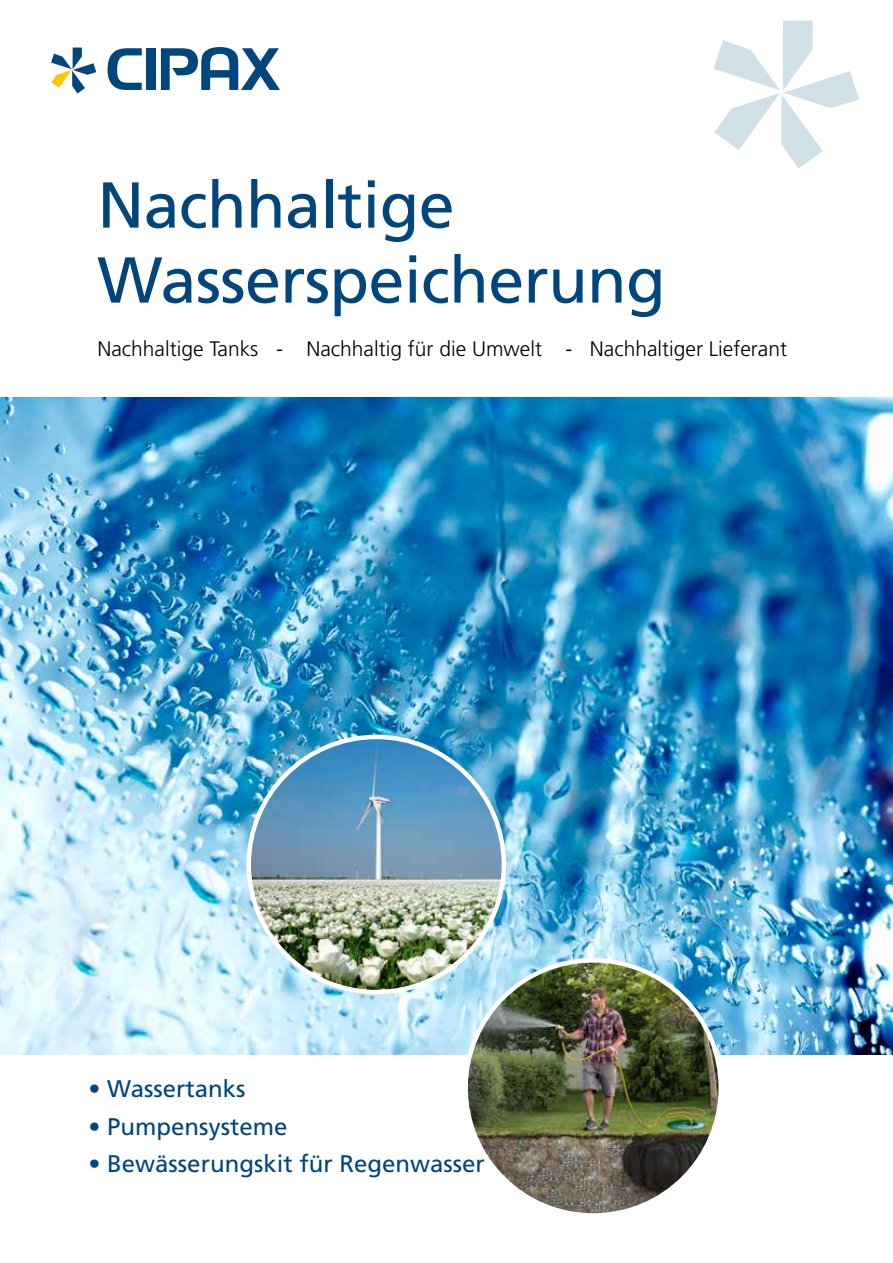
<style>
.page{position:relative;width:893px;height:1263px;background:#fff}
.page>*{position:absolute;margin:0;border:0;box-sizing:border-box;transform-origin:0 0}
.t1{font:64.8px/75px "Frutiger LT Std";letter-spacing:-.01em;color:#00457c}
.t2{font:24px "Frutiger LT Std";color:#00457c}
.t3{font:300 21px "Frutiger LT Std";color:#000}
</style>
<div class="page">
<img style="left:0;top:398px;width:893px;height:656px">
<img style="left:249px;top:737px;width:255px;height:255px;border-radius:128px">
<svg style="left:714px;top:21px;width:145px;height:147px"></svg>
<svg style="left:108px;top:48px;width:34px;height:42px"></svg>
<div style="left:146px;top:48px;width:9px;height:42px;background:#00457c"></div>
<svg style="left:161px;top:47px;width:119px;height:43px"></svg>
<svg style="left:51px;top:48px;width:45px;height:46px"></svg>
<img style="left:466px;top:960px;width:255px;height:255px;border-radius:128px">
<h1 class="t1" style="left:97px;top:168px;width:570px">Nachhaltige<br>Wasserspeicherung</h1>
<p class="t3" style="left:97px;top:337px;width:691px">Nachhaltige Tanks - Nachhaltig für die Umwelt - Nachhaltiger Lieferant</p>
<p class="t2" style="left:89px;top:1074px;width:158px">• Wassertanks</p>
<p class="t2" style="left:89px;top:1112px;width:200px">• Pumpensysteme</p>
<p class="t2" style="left:89px;top:1149px;width:398px">• Bewässerungskit für Regenwasser</p>
</div>
